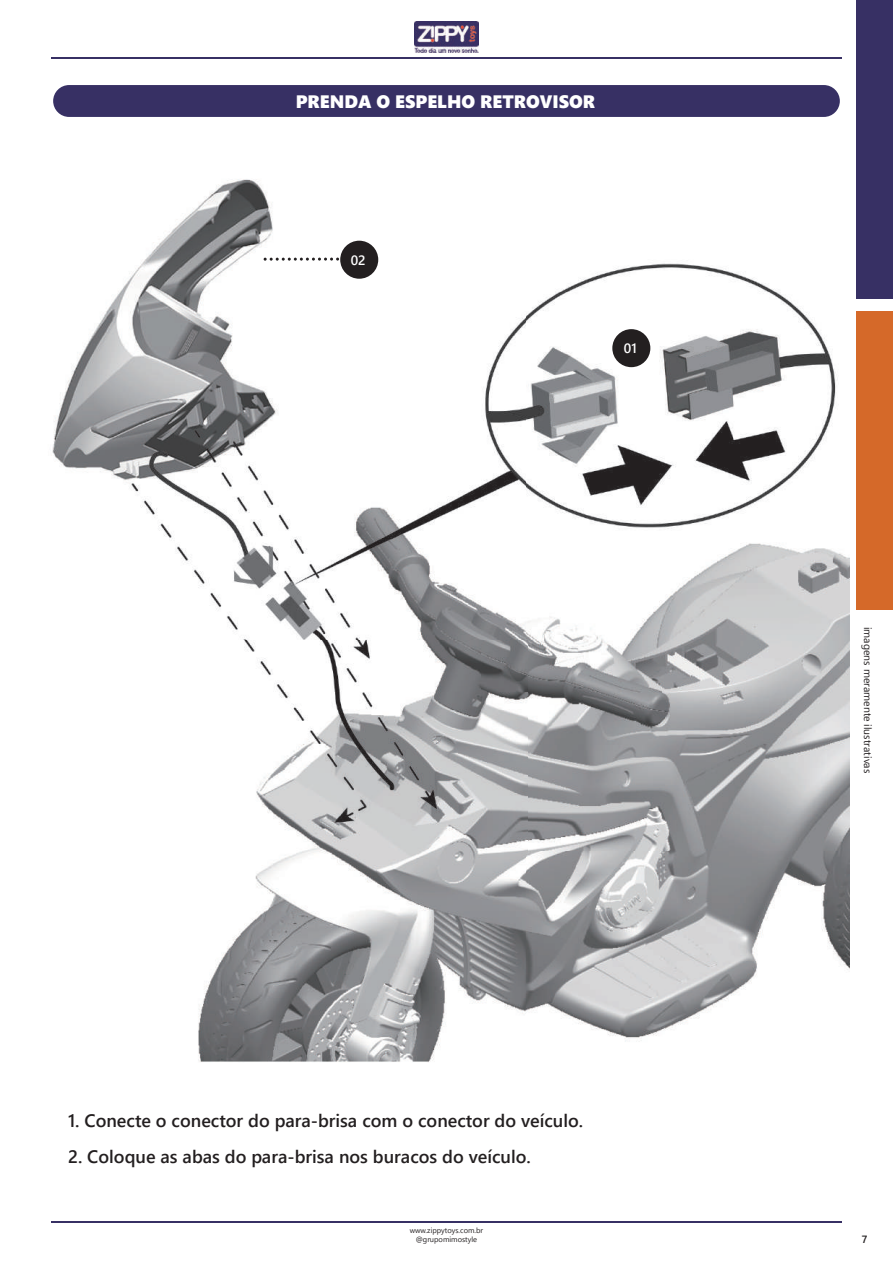
<style>
.page{position:relative;width:893px;height:1263px;background:#fff}
.page>*{position:absolute;margin:0;border:0;box-sizing:border-box;transform-origin:0 0}
.t1{font:600 18px "Segoe UI";color:#231f20}
.t2{font:18px "Segoe UI Black";color:#fff}
.t3{font:600 13.5px "Segoe UI";color:#fff}
.t4{font:10.5px "Segoe UI";color:#231f20}
.t5{font:600 10.5px "Segoe UI";color:#231f20}
.t6{font:7.5px/9px "Segoe UI";color:#231f20;text-align:center}
</style>
<div class="page">
<div style="left:53px;top:85px;width:787px;height:32px;background:#373064;border-radius:16px"></div>
<img style="left:52px;top:179px;width:798px;height:883px">
<svg style="left:264px;top:258px;width:76px;height:3px"></svg>
<div style="left:340px;top:241px;width:38px;height:38px;background:#231f20;border-radius:50%"></div>
<div style="left:612px;top:329px;width:38px;height:38px;background:#231f20;border-radius:50%"></div>
<img style="left:414px;top:21px;width:65px;height:31px">
<hr style="left:51px;top:57px;width:791px;height:1px;background:#373064">
<div style="left:857px;top:0;width:36px;height:299px;background:#373064"></div>
<div style="left:857px;top:311px;width:36px;height:299px;background:#d56929"></div>
<hr style="left:51px;top:1221px;width:791px;height:2px;background:#373064">
<p class="t2" style="left:296px;top:88px;width:301px">PRENDA O ESPELHO RETROVISOR</p>
<p class="t3" style="left:351px;top:249px;width:16px">02</p>
<p class="t3" style="left:624px;top:337px;width:14px">01</p>
<p class="t1" style="left:68px;top:1106px;width:517px">1. Conecte o conector do para-brisa com o conector do veículo.</p>
<p class="t1" style="left:68px;top:1142px;width:464px">2. Coloque as abas do para-brisa nos buracos do veículo.</p>
<p class="t6" style="left:410px;top:1226px;width:75px">www.zippytoys.com.br @grupomimostyle</p>
<p class="t4" style="left:875px;top:627px;width:148px;rotate:90deg">imagens meramente ilustrativas</p>
<p class="t5" style="left:862px;top:1231px;width:7px">7</p>
</div>
